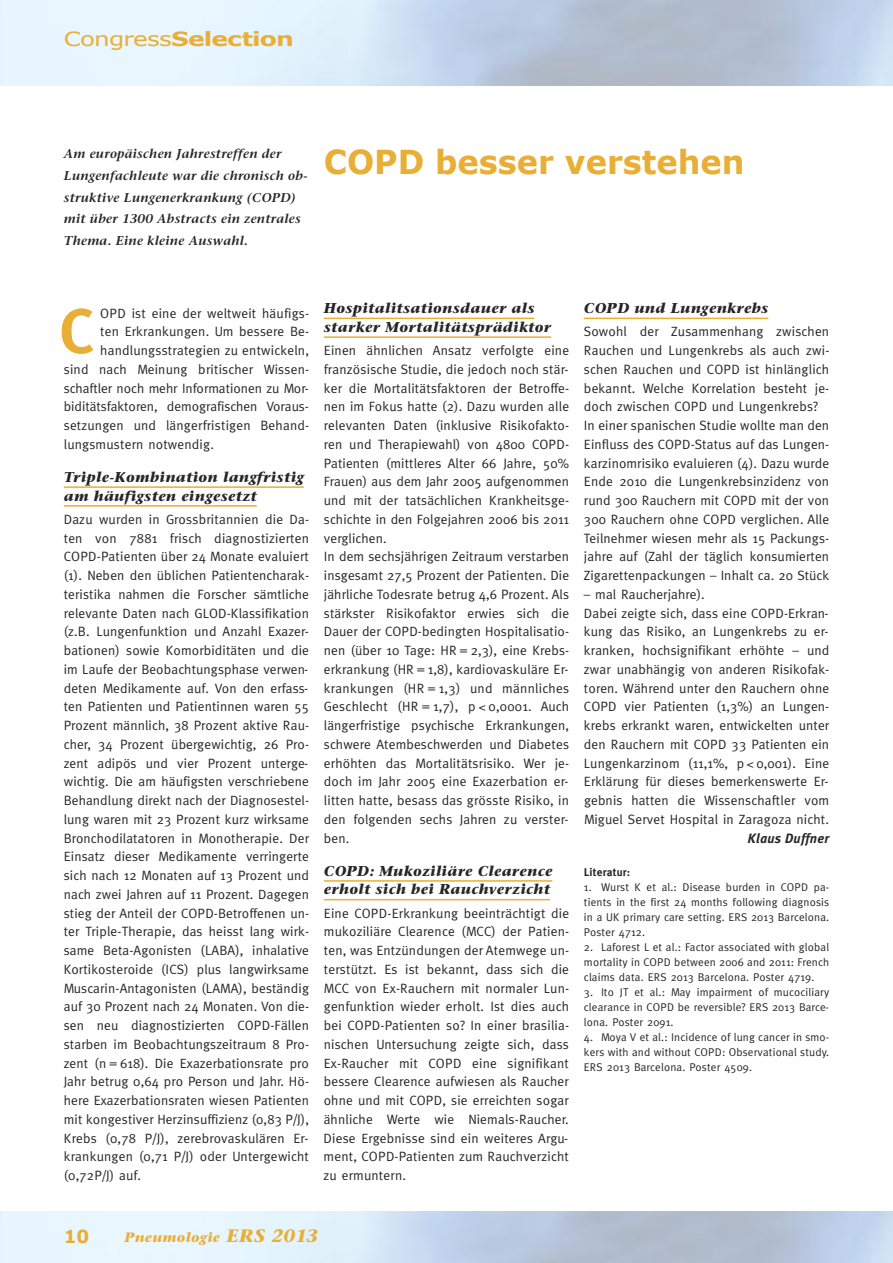
<style>
.page{position:relative;width:893px;height:1263px;background:#fff}
.page>*{position:absolute;margin:0;border:0;box-sizing:border-box;transform-origin:0 0}
.t1{font:700 63px "Meta Plus";color:#e9ae35}
.t2{font:700 33px "Verdana";color:#e9ae35}
.t3{font:700 19.5px "Verdana";letter-spacing:-.035em;color:#e9ae35;scale:1.28 1}
.t4{font:700 18px "Verdana";color:#e9ae35}
.t5{font:italic 700 14.25px/18.8px "Stone Serif";letter-spacing:.03em;color:#272627}
.t6{font:13.5px/18.8px "Meta Plus";letter-spacing:.01em;color:#272627}
.t7{font:italic 700 13.5px "Stone Serif";letter-spacing:.03em;color:#e9ae35}
.t8{font:italic 700 13.5px "Meta Plus";letter-spacing:.015em;color:#272627}
.t9{font:italic 600 12.75px/21.8px "Stone Serif";letter-spacing:.02em;color:#272627}
.t10{font:11.25px/15px "Meta";letter-spacing:.015em;color:#272627;text-align:justify}
.t11{font:700 11.25px "Meta Plus";letter-spacing:.015em;color:#272627}
.s1{font-weight:400}
.s2{font-family:"Meta Plus Normal"}
.s3{font-size:18px}
</style>
<div class="page">
<hr style="left:64px;top:486px;width:240px;height:2px;background:#e9ae35">
<hr style="left:64px;top:505px;width:193px;height:2px;background:#e9ae35">
<hr style="left:324px;top:318px;width:210px;height:1px;background:#e9ae35">
<hr style="left:324px;top:336px;width:227px;height:2px;background:#e9ae35">
<hr style="left:324px;top:880px;width:228px;height:2px;background:#e9ae35">
<hr style="left:324px;top:899px;width:226px;height:1px;background:#e9ae35">
<hr style="left:584px;top:318px;width:184px;height:1px;background:#e9ae35">
<h3 class="t3" style="left:64px;top:26px;width:181px"><span class="s1">Congress</span>Selection</h3>
<p class="t9" style="left:64px;top:144px;width:245px">Am europäischen Jahrestreffen der Lungenfachleute war die chronisch ob&shy;struktive Lungenerkrankung (COPD) mit über 1300 Abstracts ein zentrales Thema. Eine kleine Auswahl.</p>
<h2 class="t2" style="left:324px;top:141px;width:422px">COPD besser verstehen</h2>
<p class="t6" style="left:100px;top:304px;width:210px">OPD ist eine der weltweit häufigs-</p>
<p class="t6" style="left:100px;top:322px;width:210px">ten Erkrankungen. Um bessere Be-</p>
<p class="t6" style="left:100px;top:341px;width:210px">handlungsstrategien zu entwickeln,</p>
<p class="t6" style="left:64px;top:360px;width:247px">sind nach Meinung britischer Wissen-</p>
<p class="t6" style="left:64px;top:379px;width:247px">schaftler noch mehr Informationen zu Mor-</p>
<p class="t6" style="left:64px;top:397px;width:247px">biditätsfaktoren, demografischen Voraus-</p>
<p class="t6" style="left:64px;top:416px;width:247px">setzungen und längerfristigen Behand-</p>
<p class="t6" style="left:64px;top:435px;width:152px">lungsmustern notwendig.</p>
<p class="t5" style="left:64px;top:469px;width:242px">Triple-Kombination langfristig am häufigsten eingesetzt</p>
<p class="t6" style="left:64px;top:510px;width:247px;text-align:justify">Dazu wurden in Grossbritannien die Da&shy;ten von 7881 frisch diagnostizierten COPD-Patienten über 24 Monate evaluiert (1). Neben den üblichen Patientencharak&shy;teristika nahmen die Forscher sämtliche relevante Daten nach GLOD-Klassifikation (z.B. Lungenfunktion und Anzahl Exazer&shy;bationen) sowie Komorbiditäten und die im Laufe der Beobachtungsphase verwen&shy;deten Medikamente auf. Von den erfass&shy;ten Patienten und Patientinnen waren 55<br>Prozent männlich, 38 Prozent aktive Rau&shy;cher, 34 Prozent übergewichtig, 26 Pro&shy;zent adipös und vier Prozent unterge&shy;wichtig. Die am häufigsten verschriebene Behandlung direkt nach der Diagnosestel&shy;lung waren mit 23 Prozent kurz wirksame Bronchodilatatoren in Monotherapie. Der Einsatz dieser Medikamente verringerte sich nach 12 Monaten auf 13 Prozent und nach zwei Jahren auf 11 Prozent. Dagegen stieg der Anteil der COPD-Betroffenen un&shy;ter Triple-Therapie, das heisst lang wirk&shy;same Beta-Agonisten (LABA), inhalative Kortikosteroide (ICS) plus langwirksame Muscarin-Antagonisten (LAMA), beständig auf 30 Prozent nach 24 Monaten. Von die&shy;sen neu diagnostizierten COPD-Fällen starben im Beobachtungszeitraum 8 Pro&shy;zent (n = 618). Die Exazerbationsrate pro Jahr betrug 0,64 pro Person und Jahr. Hö&shy;here Exazerbationsraten wiesen Patienten mit kongestiver Herzinsuffizienz (0,83 P/J), Krebs (0,78 P/J), zerebrovaskulären Er&shy;krankungen (0,71 P/J) oder Untergewicht (0,72P/J) auf.</p>
<h1 class="t1" style="left:59px;top:295px;width:36px">C</h1>
<p class="t5" style="left:324px;top:300px;width:229px">Hospitalitsationsdauer als starker Mortalitätsprädiktor</p>
<p class="t6" style="left:324px;top:341px;width:247px">Einen ähnlichen Ansatz verfolgte eine französische Studie, die jedoch noch stär&shy;ker die Mortalitätsfaktoren der Betroffe&shy;nen im Fokus hatte (2). Dazu wurden alle relevanten Daten (inklusive Risikofakto&shy;ren und Therapiewahl) von 4800 COPD-Patienten (mittleres Alter 66 Jahre, 50% Frauen) aus dem Jahr 2005 aufgenommen und mit der tatsächlichen Krankheitsge&shy;schichte in den Folgejahren 2006 bis 2011 verglichen.<br>In dem sechsjährigen Zeitraum verstarben insgesamt 27,5 Prozent der Patienten. Die jährliche Todesrate betrug 4,6 Prozent. Als stärkster Risikofaktor erwies sich die Dauer der COPD-bedingten Hospitalisatio&shy;nen (über 10 Tage: HR = 2,3), eine Krebs&shy;erkrankung (HR = 1,8), kardiovaskuläre Er&shy;krankungen (HR = 1,3) und männliches Geschlecht (HR = 1,7), p 0,0001. Auch längerfristige psychische Erkrankungen, schwere Atembeschwerden und Diabetes erhöhten das Mortalitätsrisiko. Wer je&shy;doch im Jahr 2005 eine Exazerbation er&shy;litten hatte, besass das grösste Risiko, in den folgenden sechs Jahren zu verster&shy;ben.</p>
<p class="t5" style="left:324px;top:863px;width:230px">COPD: Mukoziliäre Clearence erholt sich bei Rauchverzicht</p>
<p class="t6" style="left:324px;top:904px;width:247px;text-align:justify">Eine COPD-Erkrankung beeinträchtigt die mukoziliäre Clearence (MCC) der Patien&shy;ten, was Entzündungen der Atemwege un&shy;terstützt. Es ist bekannt, dass sich die MCC von Ex-Rauchern mit normaler Lun&shy;genfunktion wieder erholt. Ist dies auch bei COPD-Patienten so? In einer brasilia&shy;nischen Untersuchung zeigte sich, dass Ex-Raucher mit COPD eine signifikant bessere Clearence aufwiesen als Raucher ohne und mit COPD, sie erreichten sogar ähnliche Werte wie Niemals-Raucher.<br>Diese Ergebnisse sind ein weiteres Argu&shy;ment, COPD-Patienten zum Rauchverzicht zu ermuntern.</p>
<p class="t5" style="left:584px;top:300px;width:186px">COPD und Lungenkrebs</p>
<p class="t6" style="left:584px;top:322px;width:247px">Sowohl der Zusammenhang zwischen Rauchen und Lungenkrebs als auch zwi&shy;schen Rauchen und COPD ist hinlänglich bekannt. Welche Korrelation besteht je&shy;doch zwischen COPD und Lungenkrebs?<br>In einer spanischen Studie wollte man den Einfluss des COPD-Status auf das Lungen&shy;karzinomrisiko evaluieren (4). Dazu wurde Ende 2010 die Lungenkrebsinzidenz von rund 300 Rauchern mit COPD mit der von 300 Rauchern ohne COPD verglichen. Alle Teilnehmer wiesen mehr als 15 Packungs&shy;jahre auf (Zahl der täglich konsumierten Zigarettenpackungen – Inhalt ca. 20 Stück</p>
<p class="t6" style="left:584px;top:585px;width:247px">– mal Raucherjahre).<br>Dabei zeigte sich, dass eine COPD-Erkran&shy;kung das Risiko, an Lungenkrebs zu er&shy;kranken, hochsignifikant erhöhte – und zwar unabhängig von anderen Risikofak&shy;toren. Während unter den Rauchern ohne COPD vier Patienten (1,3%) an Lungen&shy;krebs erkrankt waren, entwickelten unter den Rauchern mit COPD 33 Patienten ein Lungenkarzinom (11,1%, p 0,001). Eine Erklärung für dieses bemerkenswerte Er&shy;gebnis hatten die Wissenschaftler vom Miguel Servet Hospital in Zaragoza nicht.</p>
<p class="t8" style="left:748px;top:830px;width:83px">Klaus Duffner</p>
<p class="t11" style="left:584px;top:866px;width:48px">Literatur:</p>
<p class="t10" style="left:584px;top:880px;width:247px"><span class="s2">1.</span> Wurst K et al.: Disease burden in COPD pa&shy;tients in the first 24 months following diagnosis in a UK primary care setting. ERS 2013 Barcelona.<br>Poster 4712.</p>
<p class="t10" style="left:584px;top:940px;width:247px"><span class="s2">2.</span> Laforest L et al.: Factor associated with global mortality in COPD between 2006 and 2011: French claims data. ERS 2013 Barcelona. Poster 4719.</p>
<p class="t10" style="left:584px;top:985px;width:247px"><span class="s2">3.</span> Ito JT et al.: May impairment of mucociliary clearance in COPD be reversible? ERS 2013 Barce&shy;lona. Poster 2091.</p>
<p class="t10" style="left:584px;top:1030px;width:247px"><span class="s2">4.</span> Moya V et al.: Incidence of lung cancer in smo&shy;kers with and without COPD: Observational study.<br>ERS 2013 Barcelona. Poster 4509.</p>
<h3 class="t4" style="left:64px;top:1224px;width:27px">10</h3>
<p class="t7" style="left:124px;top:1232px;width:195px">Pneumologie <span class="s3">ERS 2013</span></p>
</div>
